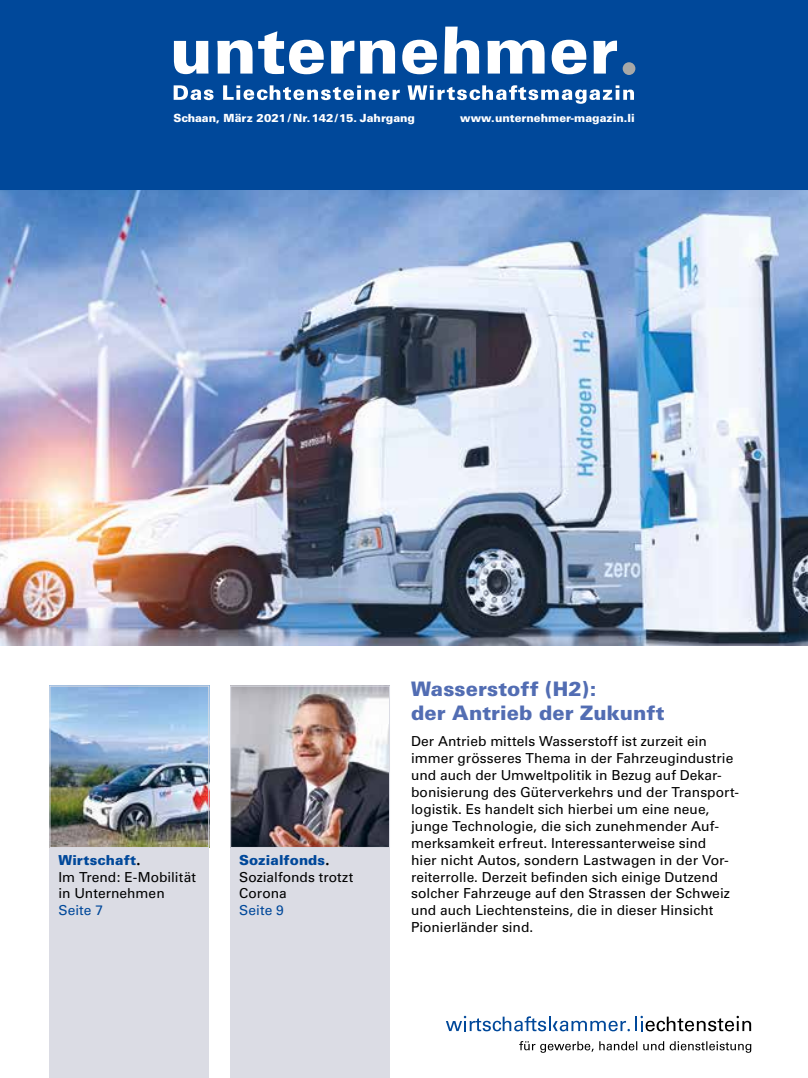
<style>
.page{position:relative;width:808px;height:1078px;background:#fff}
.page>*{position:absolute;margin:0;border:0;box-sizing:border-box;transform-origin:0 0}
.t1{font:900 20px/23.8px "Univers";color:#526db3}
.t2{font:13.75px/16.9px "Univers";letter-spacing:.005em;color:#000}
.t3{font:13.75px "Univers";letter-spacing:.005em;color:#00489a}
.t4{font:900 11.25px "Univers";color:#fff}
.s1{font-weight:900;color:#00489a}
.s2{font-family:"Futura";font-weight:800}
</style>
<div class="page">
<img style="left:0;top:189px;width:808px;height:456px">
<div style="left:230px;top:847px;width:160px;height:230px;background:#dbdce4"></div>
<div style="left:50px;top:847px;width:159px;height:230px;background:#dbdce4"></div>
<div style="left:0;top:0;width:808px;height:189px;background:#00489a"></div>
<svg style="left:174px;top:85px;width:460px;height:19px"></svg>
<div style="left:623px;top:62px;width:12px;height:13px;background:#a8a8a7;border-radius:50%"></div>
<svg style="left:174px;top:27px;width:443px;height:47px"></svg>
<svg style="left:519px;top:1041px;width:118px;height:11px"></svg>
<svg style="left:643px;top:1041px;width:21px;height:9px"></svg>
<svg style="left:670px;top:1041px;width:81px;height:11px"></svg>
<svg style="left:446px;top:1015px;width:305px;height:16px"></svg>
<img style="left:232px;top:687px;width:156px;height:158px">
<div style="left:230px;top:685px;width:160px;height:162px;border:1px solid #dbdce4"></div>
<img style="left:52px;top:687px;width:155px;height:158px">
<div style="left:50px;top:685px;width:159px;height:162px;border:1px solid #dbdce4"></div>
<p class="t4" style="left:174px;top:110px;width:243px">Schaan, März 2021/ Nr. 142/15. Jahrgang</p>
<p class="t4" style="left:460px;top:110px;width:176px">www.unternehmer-magazin.li</p>
<p class="t2" style="left:58px;top:851px;width:139px"><span class="s1">Wirtschaft</span><span class="s2">.<br></span>Im Trend: E-Mobilität in Unternehmen</p>
<p class="t3" style="left:58px;top:902px;width:46px">Seite 7</p>
<p class="t2" style="left:239px;top:851px;width:116px"><span class="s1">Sozialfonds</span><span class="s2">.<br></span>Sozialfonds trotzt<br>Corona</p>
<p class="t3" style="left:239px;top:902px;width:46px">Seite 9</p>
<h1 class="t1" style="left:411px;top:676px;width:255px">Wasserstoff (H2):<br>der Antrieb der Zukunft</h1>
<p class="t2" style="left:411px;top:733px;width:329px">Der Antrieb mittels Wasserstoff ist zurzeit ein immer grösseres Thema in der Fahrzeugindustrie und auch der Umweltpolitik in Bezug auf Dekar&shy;bonisierung des Güterverkehrs und der Transport&shy;logistik. Es handelt sich hierbei um eine neue, junge Technologie, die sich zunehmender Auf&shy;merksamkeit erfreut. Interessanterweise sind<br>hier nicht Autos, sondern Lastwagen in der Vor&shy;reiterrolle. Derzeit befinden sich einige Dutzend solcher Fahrzeuge auf den Strassen der Schweiz und auch Liechtensteins, die in dieser Hinsicht Pionierländer sind.</p>
</div>
